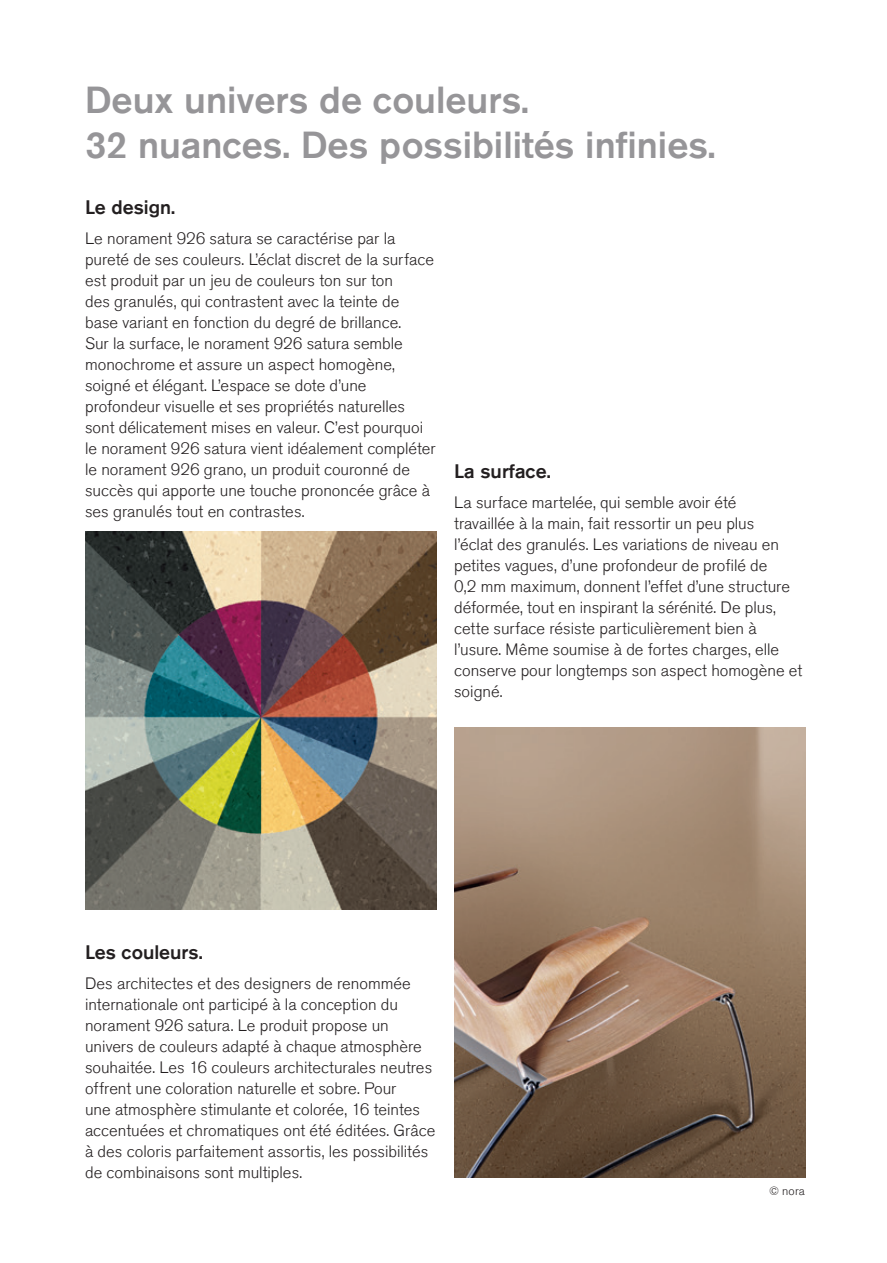
<style>
.page{position:relative;width:887px;height:1263px;background:#fff}
.page>*{position:absolute;margin:0;border:0;box-sizing:border-box;transform-origin:0 0}
.t1{font:500 37.5px/45px "Akzidenz Grotesk Pro";color:#969598}
.t2{font:500 19.5px "Akzidenz Grotesk Pro";color:#231f20}
.t3{font:300 16.5px/21px "Akzidenz Grotesk Pro";color:#231f20}
.t4{font:300 12px "Akzidenz Grotesk Pro";color:#231f20}
</style>
<div class="page">
<img style="left:454px;top:728px;width:351px;height:450px">
<img style="left:85px;top:531px;width:351px;height:379px">
<h1 class="t1" style="left:85px;top:77px;width:632px">Deux univers de couleurs.<br>32 nuances. Des possibilités infinies.</h1>
<p class="t2" style="left:85px;top:195px;width:92px">Le design.</p>
<p class="t3" style="left:85px;top:228px;width:352px">Le norament 926 satura se caractérise par la pureté de ses couleurs. L’éclat discret de la surface est produit par un jeu de couleurs ton sur ton<br>des granulés, qui contrastent avec la teinte de base variant en fonction du degré de brillance.<br>Sur la surface, le norament 926 satura semble monochrome et assure un aspect homogène, soigné et élégant. L’espace se dote d’une profondeur visuelle et ses propriétés naturelles sont délicatement mises en valeur. C’est pourquoi le norament 926 satura vient idéalement compléter le norament 926 grano, un produit couronné de succès qui apporte une touche prononcée grâce à ses granulés tout en contrastes.</p>
<p class="t2" style="left:454px;top:459px;width:98px">La surface.</p>
<p class="t3" style="left:454px;top:491px;width:349px">La surface martelée, qui semble avoir été<br>travaillée à la main, fait ressortir un peu plus<br>l’éclat des granulés. Les variations de niveau en petites vagues, d’une profondeur de profilé de<br>0,2 mm maximum, donnent l’effet d’une structure déformée, tout en inspirant la sérénité. De plus, cette surface résiste particulièrement bien à l’usure. Même soumise à de fortes charges, elle conserve pour longtemps son aspect homogène et soigné.</p>
<p class="t2" style="left:85px;top:940px;width:119px">Les couleurs.</p>
<p class="t3" style="left:85px;top:972px;width:352px">Des architectes et des designers de renommée internationale ont participé à la conception du norament 926 satura. Le produit propose un univers de couleurs adapté à chaque atmosphère souhaitée. Les 16 couleurs architecturales neutres offrent une coloration naturelle et sobre. Pour<br>une atmosphère stimulante et colorée, 16 teintes accentuées et chromatiques ont été éditées. Grâce à des coloris parfaitement assortis, les possibilités de combinaisons sont multiples.</p>
<p class="t4" style="left:769px;top:1183px;width:37px">© nora</p>
</div>
